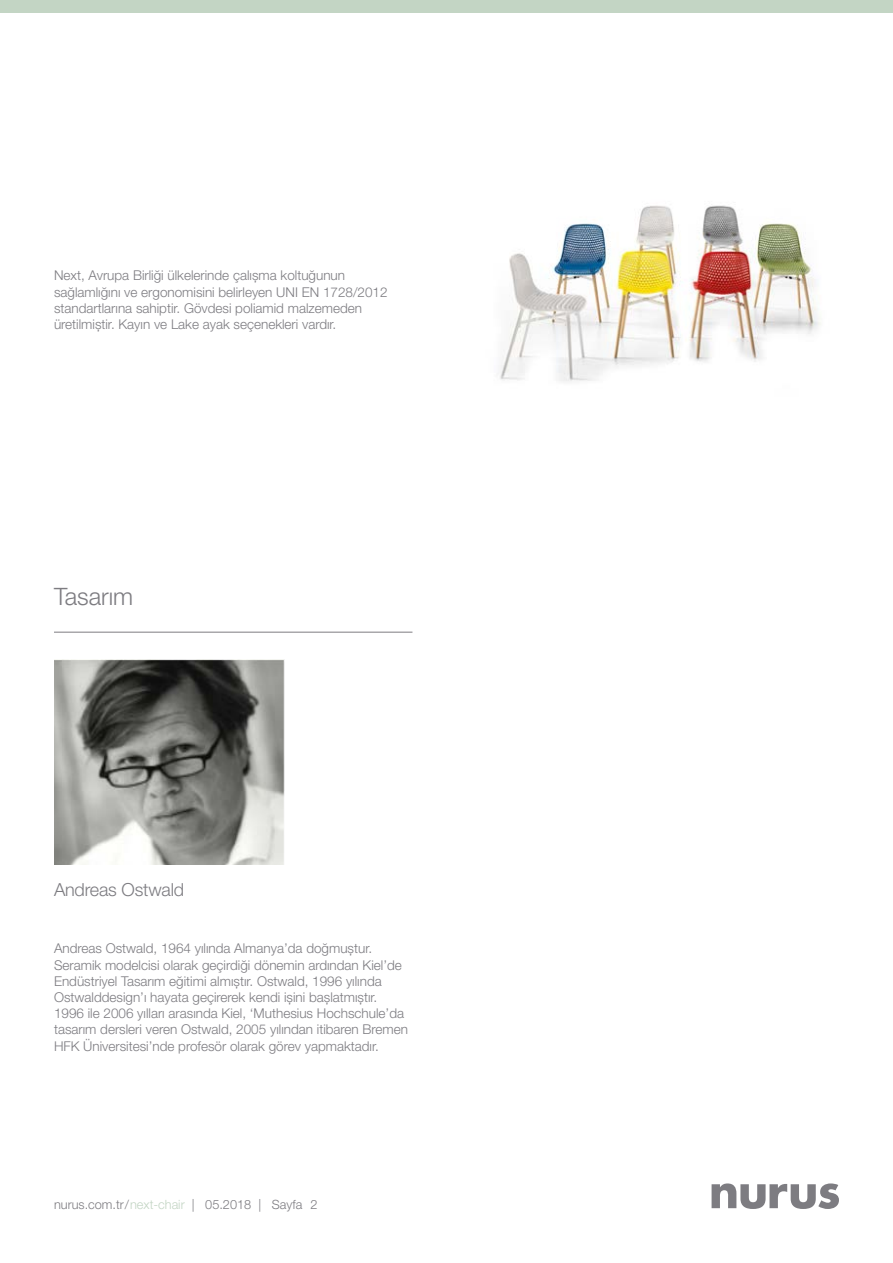
<style>
.page{position:relative;width:893px;height:1263px;background:#fff}
.page>*{position:absolute;margin:0;border:0;box-sizing:border-box;transform-origin:0 0}
.t1{font:300 24px "Helvetica Neue LT Pro";color:#7d7c81}
.t2{font:300 18px "Helvetica Neue LT Pro";letter-spacing:-.01em;color:#7d7c81}
.t3{font:300 13.5px/16.2px "Helvetica Neue LT Pro";color:#7d7c81}
.t4{font:300 12.75px "Helvetica Neue LT Pro";color:#7d7c81}
.s1{color:#c3d5c4}
</style>
<div class="page">
<svg style="left:712px;top:1183px;width:127px;height:26px"></svg>
<div style="left:0;top:0;width:893px;height:12px;background:#c3d5c4"></div>
<img style="left:500px;top:205px;width:321px;height:177px">
<hr style="left:54px;top:632px;width:358px;height:1px;background:#7d7c81">
<img style="left:54px;top:660px;width:231px;height:204px">
<p class="t3" style="left:54px;top:267px;width:335px">Next, Avrupa Birliği ülkelerinde çalışma koltuğunun sağlamlığını ve ergonomisini belirleyen UNI EN 1728/2012 standartlarına sahiptir. Gövdesi poliamid malzemeden üretilmiştir. Kayın ve Lake ayak seçenekleri vardır.</p>
<h1 class="t1" style="left:54px;top:581px;width:81px">Tasarım</h1>
<h2 class="t2" style="left:54px;top:878px;width:132px">Andreas Ostwald</h2>
<p class="t3" style="left:54px;top:940px;width:356px">Andreas Ostwald, 1964 yılında Almanya’da doğmuştur.<br>Seramik modelcisi olarak geçirdiği dönemin ardından Kiel’de Endüstriyel Tasarım eğitimi almıştır. Ostwald, 1996 yılında Ostwalddesign’ı hayata geçirerek kendi işini başlatmıştır.<br>1996 ile 2006 yılları arasında Kiel, ‘Muthesius Hochschule’da tasarım dersleri veren Ostwald, 2005 yılından itibaren Bremen HFK Üniversitesi’nde profesör olarak görev yapmaktadır.</p>
<p class="t4" style="left:54px;top:1197px;width:265px">nurus.com.tr / <span class="s1">next-chair</span> | 05.2018 | Sayfa 2</p>
</div>
